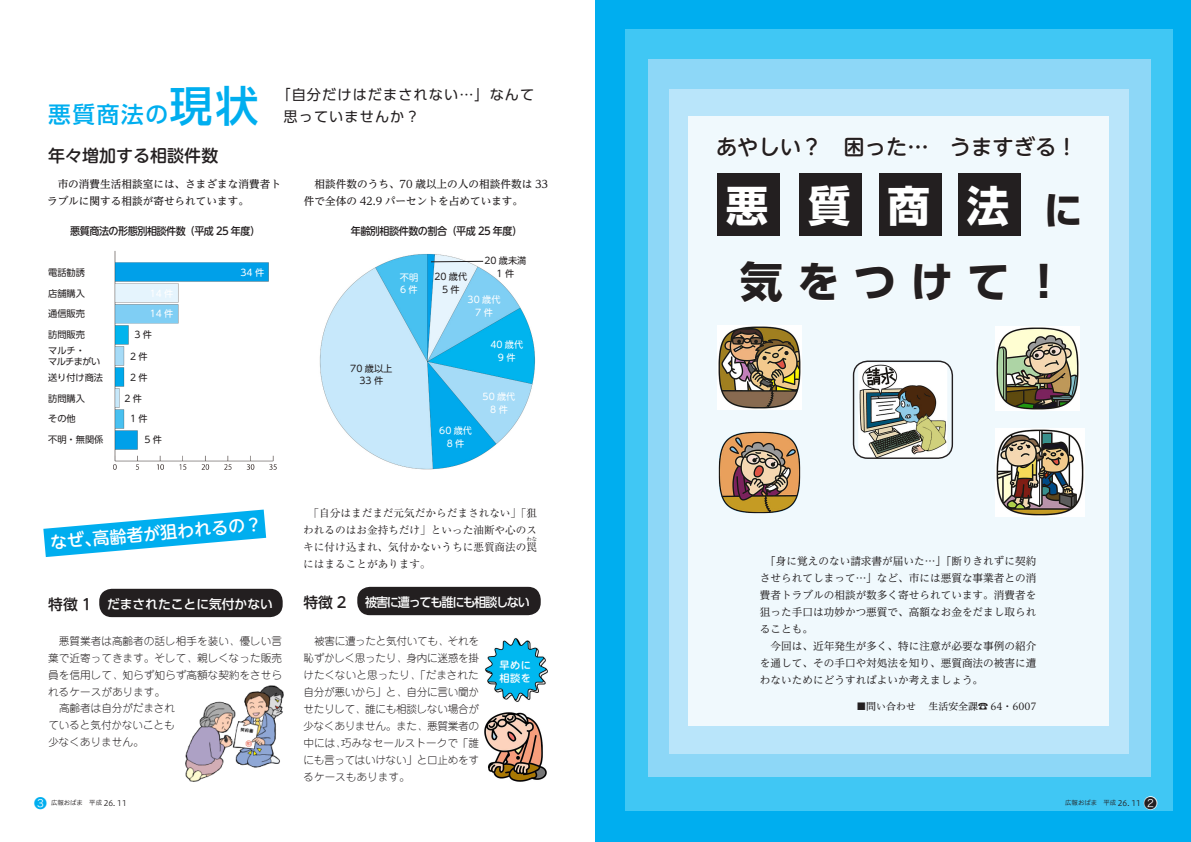
<style>
.page{position:relative;width:1191px;height:842px;background:#fff}
.page>*{position:absolute;margin:0;border:0;box-sizing:border-box;transform-origin:0 0}
.t1{font:700 42.5px "UD Shin Go Pro";letter-spacing:.335em;color:#231f20}
.t2{font:700 42.5px "UD Shin Go Pro";color:#fff}
.t3{font:700 39px "UD Shin Go Pro";color:#231f20}
.t4{font:500 22.7px "UD Shin Go Pro";letter-spacing:.075em;color:#00aeef}
.t5{font:500 21.3px "UD Shin M Go Pro";color:#231f20}
.t6{font:500 17px "UD Shin M Go Pro";color:#231f20}
.t7{font:500 17px "UD Shin M Go Pro";color:#fff}
.t8{font:500 14.9px "UD Shin M Go Pro";color:#231f20}
.t9{font:14.2px "UD Shin Go Pro";letter-spacing:.075em;color:#231f20}
.t10{font:500 12.8px "UD Shin Go Pro";letter-spacing:-.1em;color:#fff;scale:.95 1}
.t11{font:500 12.8px "UD Shin Go Pro";color:#fff}
.t12{font:12.8px "Hira Kaku Pro W3";color:#00aeef}
.t13{font:12.8px "Hira Kaku Pro W3";color:#231f20}
.t14{font:10.6px/17px "UD Reimin Pro";color:#231f20;text-align:justify}
.t15{font:300 10.6px/17px "Jun 101";letter-spacing:-.03em;color:#231f20;text-align:right}
.t16{font:300 10.6px/17px "Jun 101";letter-spacing:-.01em;color:#231f20;text-align:justify}
.t17{font:500 10.6px/17px "UD Reimin Pro";color:#231f20}
.t18{font:10.6px/17px "Ryumin Pro";color:#231f20;text-align:justify}
.t19{font:500 10.6px "UD Shin M Go Pro";letter-spacing:-.05em;color:#231f20;scale:.95 1}
.t20{font:500 10.2px "UD Shin M Go Pro";letter-spacing:.05em;color:#fff}
.t21{font:9.9px "Hiragino UD Serif Std W4";color:#231f20}
.t22{font:9.2px "UD Shin Go Pro";color:#231f20}
.t23{font:9.2px "UD Shin M Go Pro";color:#fff}
.t24{font:9.2px "UD Shin M Go Pro";color:#231f20}
.t25{font:7.8px "Hiragino UD Sans F Std W3";color:#231f20}
.t26{font:6.4px "Hiragino UD Sans F Std W3";color:#231f20}
.t27{font:5.3px "Ryumin Pro";color:#231f20}
.s1{font-size:42.5px}
</style>
<div class="page">
<div style="left:595px;top:0;width:596px;height:842px;background:#00aeef"></div>
<div style="left:99px;top:589px;width:184px;height:28px;background:#231f20;border-radius:13px"></div>
<div style="left:357px;top:587px;width:184px;height:28px;background:#231f20;border-radius:13px"></div>
<img style="left:185px;top:685px;width:98px;height:97px">
<img style="left:484px;top:712px;width:63px;height:70px">
<img style="left:485px;top:638px;width:63px;height:64px">
<img style="left:113px;top:251px;width:164px;height:219px">
<img style="left:319px;top:254px;width:216px;height:216px">
<svg style="left:430px;top:260px;width:54px;height:3px"></svg>
<div style="left:624px;top:29px;width:548px;height:782px;background:#40c7f4"></div>
<div style="left:648px;top:60px;width:503px;height:717px;background:#8dd7f7"></div>
<div style="left:669px;top:89px;width:459px;height:665px;background:#b9e5fa"></div>
<div style="left:688px;top:116px;width:420px;height:610px;background:#f0f9fd"></div>
<svg style="left:740px;top:261px;width:43px;height:42px"></svg>
<svg style="left:799px;top:263px;width:38px;height:38px"></svg>
<div style="left:717px;top:173px;width:63px;height:62px;background:#231f20"></div>
<div style="left:799px;top:173px;width:63px;height:62px;background:#231f20"></div>
<svg style="left:717px;top:137px;width:100px;height:20px"></svg>
<svg style="left:844px;top:59px;width:236px;height:242px"></svg>
<img style="left:858px;top:363px;width:89px;height:95px">
<div style="left:853px;top:360px;width:100px;height:99px;border:1px solid #231f20;border-radius:14px"></div>
<svg style="left:1143px;top:796px;width:15px;height:14px"></svg>
<img style="left:717px;top:325px;width:84px;height:84px">
<img style="left:718px;top:431px;width:83px;height:83px">
<img style="left:995px;top:428px;width:89px;height:89px">
<img style="left:995px;top:326px;width:84px;height:84px">
<svg style="left:43px;top:509px;width:223px;height:48px"></svg>
<p class="t4" style="left:48px;top:96px;width:212px">悪質商法の<span class="s1">現状</span></p>
<p class="t6" style="left:48px;top:142px;width:172px">年々増加する相談件数</p>
<p class="t9" style="left:276px;top:83px;width:259px">「自分だけはだまされない…」なんて</p>
<p class="t9" style="left:283px;top:105px;width:138px">思っていませんか?</p>
<p class="t17" style="left:47px;top:176px;width:235px">　市の消費生活相談室には、さまざまな消費者トラブルに関する相談が寄せられています。</p>
<p class="t19" style="left:70px;top:222px;width:201px">悪質商法の形態別相談件数（平成 25 年度(</p>
<p class="t22" style="left:48px;top:265px;width:38px">電話勧誘</p>
<p class="t22" style="left:48px;top:286px;width:38px">店舗購入</p>
<p class="t22" style="left:48px;top:327px;width:38px">訪問販売</p>
<p class="t22" style="left:48px;top:306px;width:38px">通信販売</p>
<p class="t22" style="left:48px;top:343px;width:38px">マルチ・</p>
<p class="t22" style="left:48px;top:354px;width:54px">マルチまがい</p>
<p class="t22" style="left:48px;top:370px;width:56px">送り付け商法</p>
<p class="t22" style="left:48px;top:391px;width:38px">訪問購入</p>
<p class="t22" style="left:48px;top:411px;width:29px">その他</p>
<p class="t22" style="left:48px;top:432px;width:57px">不明・無関係</p>
<p class="t23" style="left:150px;top:306px;width:25px">14件</p>
<p class="t24" style="left:134px;top:327px;width:19px">3 件</p>
<p class="t24" style="left:130px;top:349px;width:19px">2 件</p>
<p class="t24" style="left:130px;top:370px;width:19px">2 件</p>
<p class="t24" style="left:124px;top:391px;width:19px">2件</p>
<p class="t24" style="left:130px;top:411px;width:19px">1 件</p>
<p class="t24" style="left:144px;top:432px;width:19px">5件</p>
<p class="t23" style="left:240px;top:265px;width:25px">34件</p>
<p class="t17" style="left:304px;top:175px;width:246px;text-indent:11px">相談件数のうち、70 歳以上の人の相談件数は 33件で全体の 42.9 パーセントを占めています。</p>
<p class="t19" style="left:351px;top:222px;width:182px">年齢別相談件数の割合（平成 25 年度(</p>
<p class="t23" style="left:400px;top:270px;width:20px">不明</p>
<p class="t23" style="left:400px;top:282px;width:19px">6件</p>
<p class="t24" style="left:350px;top:361px;width:44px">70 歳以上</p>
<p class="t24" style="left:359px;top:373px;width:25px">33件</p>
<p class="t24" style="left:484px;top:253px;width:44px">20 歳未満</p>
<p class="t24" style="left:496px;top:266px;width:19px">1件</p>
<p class="t24" style="left:434px;top:269px;width:34px">20 歳代</p>
<p class="t24" style="left:442px;top:282px;width:19px">5件</p>
<p class="t23" style="left:467px;top:292px;width:34px">30 歳代</p>
<p class="t23" style="left:475px;top:305px;width:19px">7件</p>
<p class="t23" style="left:490px;top:337px;width:34px">40 歳代</p>
<p class="t23" style="left:498px;top:350px;width:19px">9件</p>
<p class="t23" style="left:439px;top:423px;width:34px">60 歳代</p>
<p class="t23" style="left:447px;top:436px;width:19px">8件</p>
<p class="t23" style="left:482px;top:389px;width:34px">50 歳代</p>
<p class="t23" style="left:490px;top:402px;width:19px">8件</p>
<p class="t7" style="left:91px;top:525px;width:172px;rotate:-5deg">高齢者が狙われるの?</p>
<p class="t8" style="left:48px;top:592px;width:45px">特徴1</p>
<p class="t11" style="left:107px;top:593px;width:167px">だまされたことに気付かない</p>
<p class="t16" style="left:48px;top:632px;width:235px">　悪質業者は高齢者の話し相手を装い、優しい言葉で近寄ってきます。そして、親しくなった販売員を信用して、知らず知らず高額な契約をさせられるケースがあります。</p>
<p class="t16" style="left:48px;top:700px;width:128px">　高齢者は自分がだまされていると気付かないことも少なくありません。</p>
<p class="t12" style="left:34px;top:792px;width:14px">❸</p>
<p class="t25" style="left:104px;top:797px;width:25px">26. 11</p>
<p class="t26" style="left:51px;top:798px;width:53px">広報おばま　平成</p>
<p class="t18" style="left:303px;top:504px;width:235px">　「自分はまだまだ元気だからだまされない」「狙われるのはお金持ちだけ」といった油断や心のスキに付け込まれ、気付かないうちに悪質商法の罠</p>
<p class="t27" style="left:526px;top:535px;width:12px">わな</p>
<p class="t18" style="left:303px;top:555px;width:129px">にはまることがあります。</p>
<p class="t10" style="left:365px;top:591px;width:175px">被害に遭っても誰にも相談しない</p>
<p class="t8" style="left:303px;top:590px;width:45px">特徴 2</p>
<p class="t15" style="left:303px;top:632px;width:177px">　被害に遭ったと気付いても、それを恥ずかしく思ったり、身内に迷惑を掛けたくないと思ったり、「だまされた自分が悪いから」と、自分に言い聞かせたりして、誰にも相談しない場合が少なくありません。また、悪質業者の巧みなセールストークで「誰</p>
<p class="t15" style="left:303px;top:734px;width:177px;text-align:left">中には、<br>にも言ってはいけない」と口止めをするケースもあります。</p>
<p class="t20" style="left:499px;top:656px;width:33px">早めに</p>
<p class="t20" style="left:499px;top:670px;width:33px">相談を</p>
<p class="t5" style="left:716px;top:129px;width:363px">あやしい？　困った…　うますぎる!</p>
<p class="t2" style="left:726px;top:171px;width:44px">悪</p>
<p class="t2" style="left:808px;top:171px;width:44px">質</p>
<p class="t2" style="left:887px;top:171px;width:44px">商</p>
<p class="t2" style="left:967px;top:171px;width:44px">法</p>
<p class="t3" style="left:1043px;top:178px;width:40px">に</p>
<p class="t1" style="left:740px;top:247px;width:326px">気をつけて !</p>
<p class="t14" style="left:760px;top:552px;width:278px;text-indent:5px">「身に覚えのない請求書が届いた…」「断りきれずに契約させられてしまって…」など、市には悪質な事業者との消費者トラブルの相談が数多く寄せられています。消費者を狙った手口は功妙かつ悪質で、高額なお金をだまし取られることも。</p>
<p class="t14" style="left:760px;top:637px;width:278px">　今回は、近年発生が多く、特に注意が必要な事例の紹介を通して、その手口や対処法を知り、悪質商法の被害に遭わないためにどうすればよいか考えましょう。</p>
<p class="t21" style="left:856px;top:699px;width:182px">■問い合わせ　生活安全課☎ 64・6007</p>
<p class="t13" style="left:1144px;top:792px;width:14px">2</p>
<p class="t25" style="left:1118px;top:797px;width:25px">26. 11</p>
<p class="t26" style="left:1065px;top:798px;width:53px">広報おばま　平成</p>
</div>
